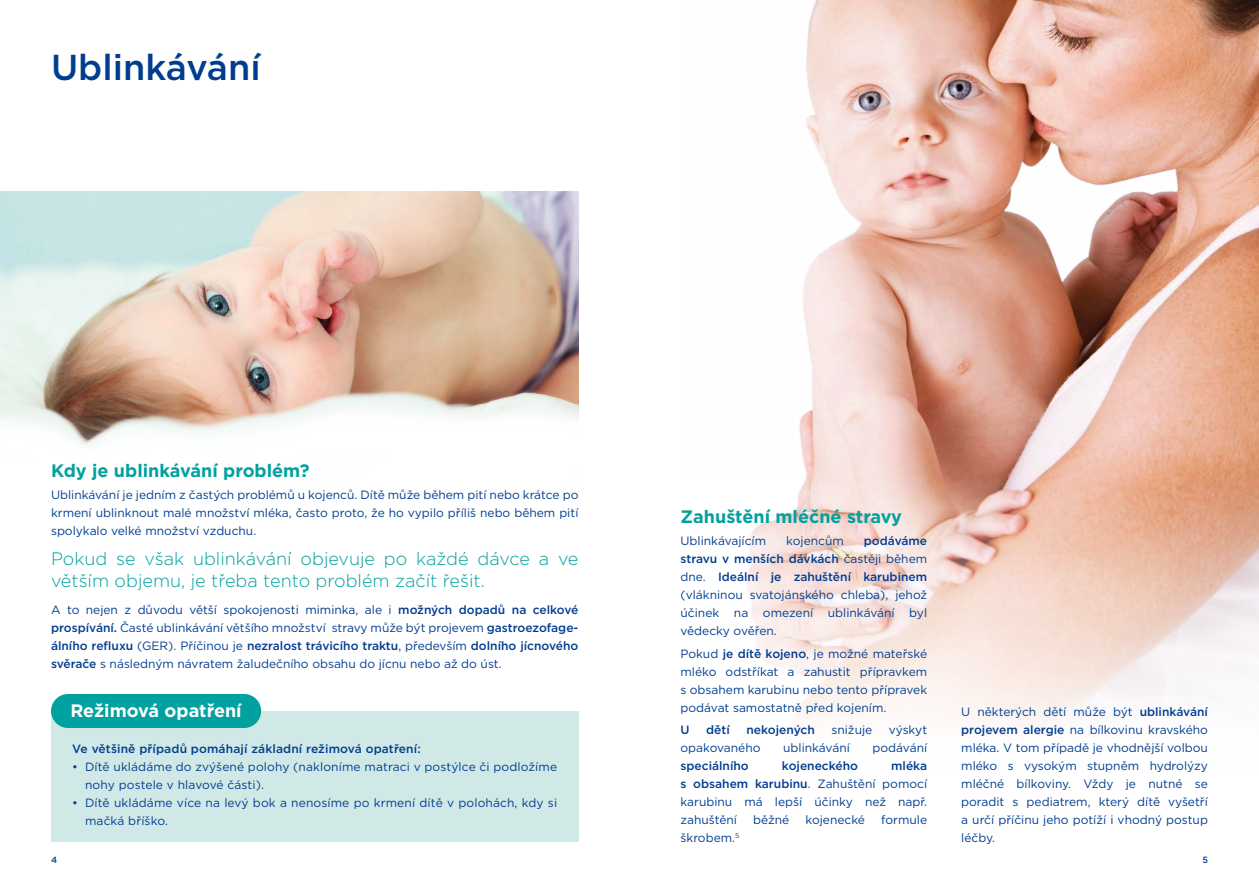
<style>
.page{position:relative;width:1259px;height:893px;background:#fff}
.page>*{position:absolute;margin:0;border:0;box-sizing:border-box;transform-origin:0 0}
.t1{font:500 36px "Gotham";color:#003d90}
.t2{font:300 18px/21.6px "Gotham";color:#00a19f}
.t3{font:700 18px "Gotham";color:#00a19f}
.t4{font:700 18px "Gotham";color:#fff}
.t5{font:12px/18px "Gotham";color:#003d90;text-align:justify}
.t6{font:500 12px "Gotham";color:#003d90}
.t7{font:500 9px "Gotham";color:#003d90}
.s1{font-weight:500}
</style>
<div class="page">
<img style="left:747px;top:0;width:512px;height:724px">
<img style="left:0;top:191px;width:578px;height:255px">
<div style="left:51px;top:711px;width:527px;height:131px;background:#d0e9e7"></div>
<div style="left:51px;top:694px;width:210px;height:34px;background:#00a19f;border-radius:17px"></div>
<h1 class="t1" style="left:51px;top:44px;width:211px">Ublinkávání</h1>
<h2 class="t3" style="left:51px;top:459px;width:260px">Kdy je ublinkávání problém?</h2>
<p class="t5" style="left:51px;top:486px;width:529px">Ublinkávání je jedním z častých problémů u kojenců. Dítě může během pití nebo krátce po krmení ublinknout malé množství mléka, často proto, že ho vypilo příliš nebo během pití spolykalo velké množství vzduchu.</p>
<h2 class="t2" style="left:51px;top:548px;width:529px">Pokud se však ublinkávání objevuje po každé dávce a ve větším objemu, je třeba tento problém začít řešit.</h2>
<p class="t5" style="left:51px;top:600px;width:529px">A to nejen z důvodu větší spokojenosti miminka, ale i <span class="s1">možných dopadů na celkové prospívání.</span> Časté ublinkávání většího množství stravy může být projevem <span class="s1">gastroezofage&shy;álního refluxu</span> (GER). Příčinou je <span class="s1">nezralost trávicího traktu</span>, především <span class="s1">dolního jícnového svěrače</span> s následným návratem žaludečního obsahu do jícnu nebo až do úst.</p>
<h2 class="t4" style="left:70px;top:699px;width:173px">Režimová opatření</h2>
<p class="t6" style="left:72px;top:741px;width:350px">Ve většině případů pomáhají základní režimová opatření:</p>
<p class="t5" style="left:85px;top:757px;width:473px;text-indent:-13px">• Dítě ukládáme do zvýšené polohy (nakloníme matraci v postýlce či podložíme nohy postele v hlavové části).</p>
<p class="t5" style="left:85px;top:793px;width:474px;text-indent:-13px">• Dítě ukládáme více na levý bok a nenosíme po krmení dítě v polohách, kdy si mačká bříško.</p>
<h2 class="t3" style="left:680px;top:505px;width:223px">Zahuštění mléčné stravy</h2>
<p class="t5" style="left:680px;top:532px;width:87px">Ublinkávajícím</p>
<p class="t5" style="left:786px;top:532px;width:59px">kojencům</p>
<p class="t5" style="left:680px;top:532px;width:248px;text-indent:183px"><span class="s1">podáváme stravu v menších dávkách</span> častěji během dne. <span class="s1">Ideální je zahuštění karubinem </span>(vlákninou svatojánského chleba), jehož účinek na omezení ublinkávání byl vědecky ověřen.</p>
<p class="t5" style="left:680px;top:644px;width:248px">Pokud <span class="s1">je dítě kojeno</span>, je možné mateřské mléko odstříkat a zahustit přípravkem s obsahem karubinu nebo tento přípravek podávat samostatně před kojením.</p>
<p class="t6" style="left:680px;top:722px;width:11px">U</p>
<p class="t6" style="left:706px;top:722px;width:25px">dětí</p>
<p class="t6" style="left:746px;top:722px;width:70px">nekojených</p>
<p class="t5" style="left:831px;top:720px;width:42px">snižuje</p>
<p class="t5" style="left:889px;top:720px;width:40px">výskyt</p>
<p class="t5" style="left:680px;top:738px;width:81px">opakovaného</p>
<p class="t5" style="left:783px;top:738px;width:68px">ublinkávání</p>
<p class="t5" style="left:872px;top:738px;width:56px">podávání</p>
<p class="t6" style="left:680px;top:758px;width:70px">speciálního</p>
<p class="t6" style="left:782px;top:758px;width:78px">kojeneckého</p>
<p class="t5" style="left:680px;top:756px;width:248px;text-indent:211px"><span class="s1">mléka s obsahem karubinu</span>. Zahuštění pomocí karubinu má lepší účinky než např. zahuštění</p>
<p class="t5" style="left:753px;top:810px;width:38px">běžné</p>
<p class="t5" style="left:805px;top:810px;width:61px">kojenecké</p>
<p class="t5" style="left:881px;top:810px;width:47px">formule</p>
<p class="t5" style="left:680px;top:828px;width:60px">škrobem.<sup>5</sup></p>
<p class="t5" style="left:961px;top:702px;width:248px">U některých dětí může být <span class="s1">ublinkávání projevem alergie</span> na bílkovinu kravského mléka. V tom případě je vhodnější volbou mléko s vysokým stupněm hydrolýzy mléčné bílkoviny. Vždy je nutné se poradit s pediatrem, který dítě vyšetří a určí příčinu jeho potíží i vhodný postup léčby.</p>
<p class="t7" style="left:51px;top:854px;width:8px">4</p>
<p class="t7" style="left:1202px;top:854px;width:7px">5</p>
</div>
